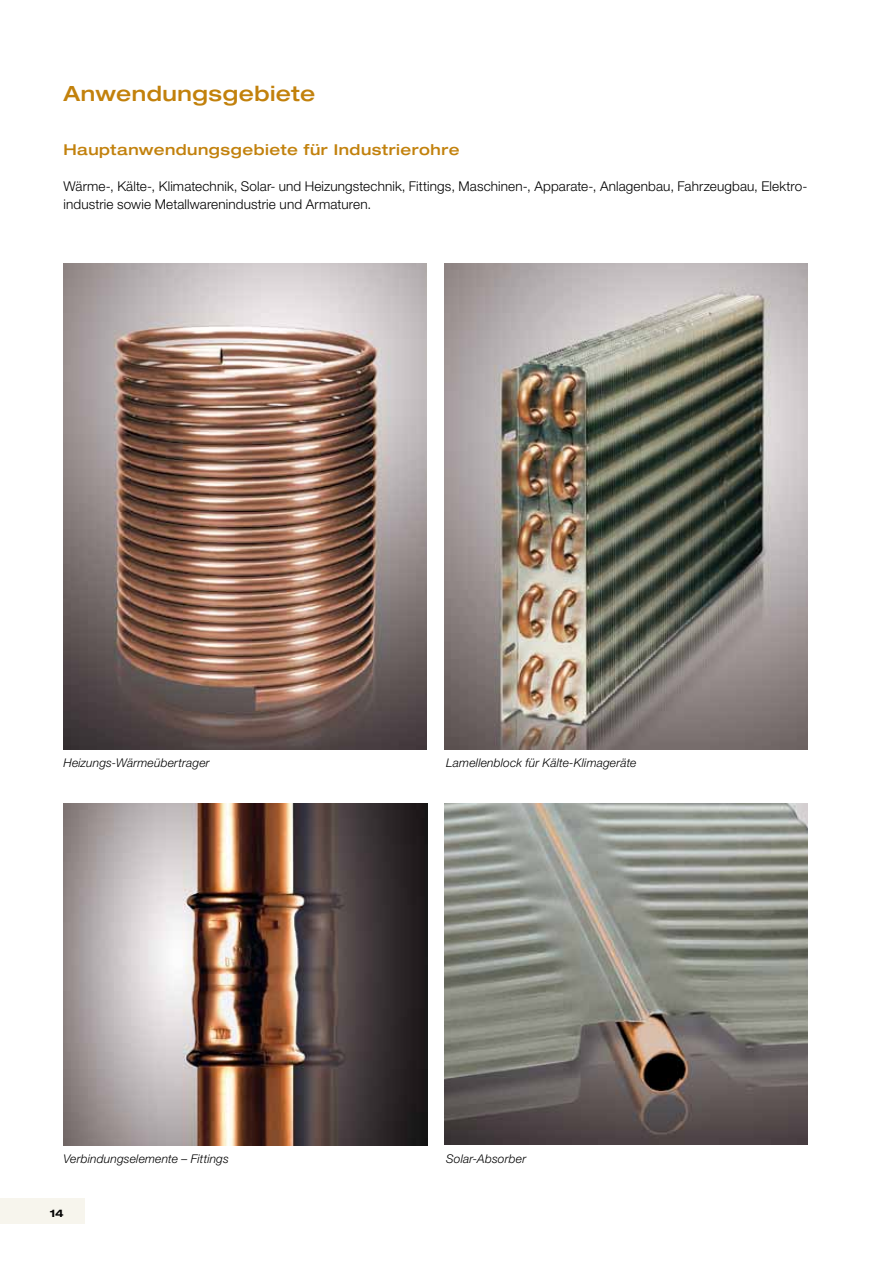
<style>
.page{position:relative;width:893px;height:1263px;background:#fff}
.page>*{position:absolute;margin:0;border:0;box-sizing:border-box;transform-origin:0 0}
.t1{font:500 expanded 21px "Helvetica Neue LT Pro";letter-spacing:.025em;color:#c2810c}
.t2{font:500 expanded 15px "Helvetica Neue LT Pro";letter-spacing:.035em;color:#c2810c}
.t3{font:300 13.5px/18px "Helvetica Neue LT Pro";letter-spacing:.01em;color:#000}
.t4{font:italic 300 12px "Helvetica Neue LT Pro";letter-spacing:.015em;color:#000}
.t5{font:700 expanded 10.5px "Helvetica Neue LT Pro";color:#000}
</style>
<div class="page">
<div style="left:0;top:1198px;width:85px;height:26px;background:#f7f5ed"></div>
<img style="left:64px;top:263px;width:363px;height:486px">
<img style="left:444px;top:263px;width:364px;height:486px">
<img style="left:444px;top:804px;width:364px;height:340px">
<img style="left:64px;top:803px;width:363px;height:342px">
<h1 class="t1" style="left:63px;top:80px;width:253px">Anwendungsgebiete</h1>
<p class="t2" style="left:63px;top:140px;width:398px">Hauptanwendungsgebiete für Industrierohre</p>
<p class="t3" style="left:63px;top:177px;width:746px">Wärme-, Kälte-, Klimatechnik, Solar- und Heizungstechnik, Fittings, Maschinen-, Apparate-, Anlagenbau, Fahrzeugbau, Elektro&shy;industrie sowie Metallwarenindustrie und Armaturen.</p>
<p class="t4" style="left:63px;top:755px;width:148px">Heizungs-Wärmeübertrager</p>
<p class="t4" style="left:446px;top:755px;width:192px">Lamellenblock für Kälte-Klimageräte</p>
<p class="t4" style="left:63px;top:1151px;width:167px">Verbindungselemente – Fittings</p>
<p class="t4" style="left:446px;top:1151px;width:81px">Solar-Absorber</p>
<p class="t5" style="left:50px;top:1206px;width:16px">14</p>
</div>
